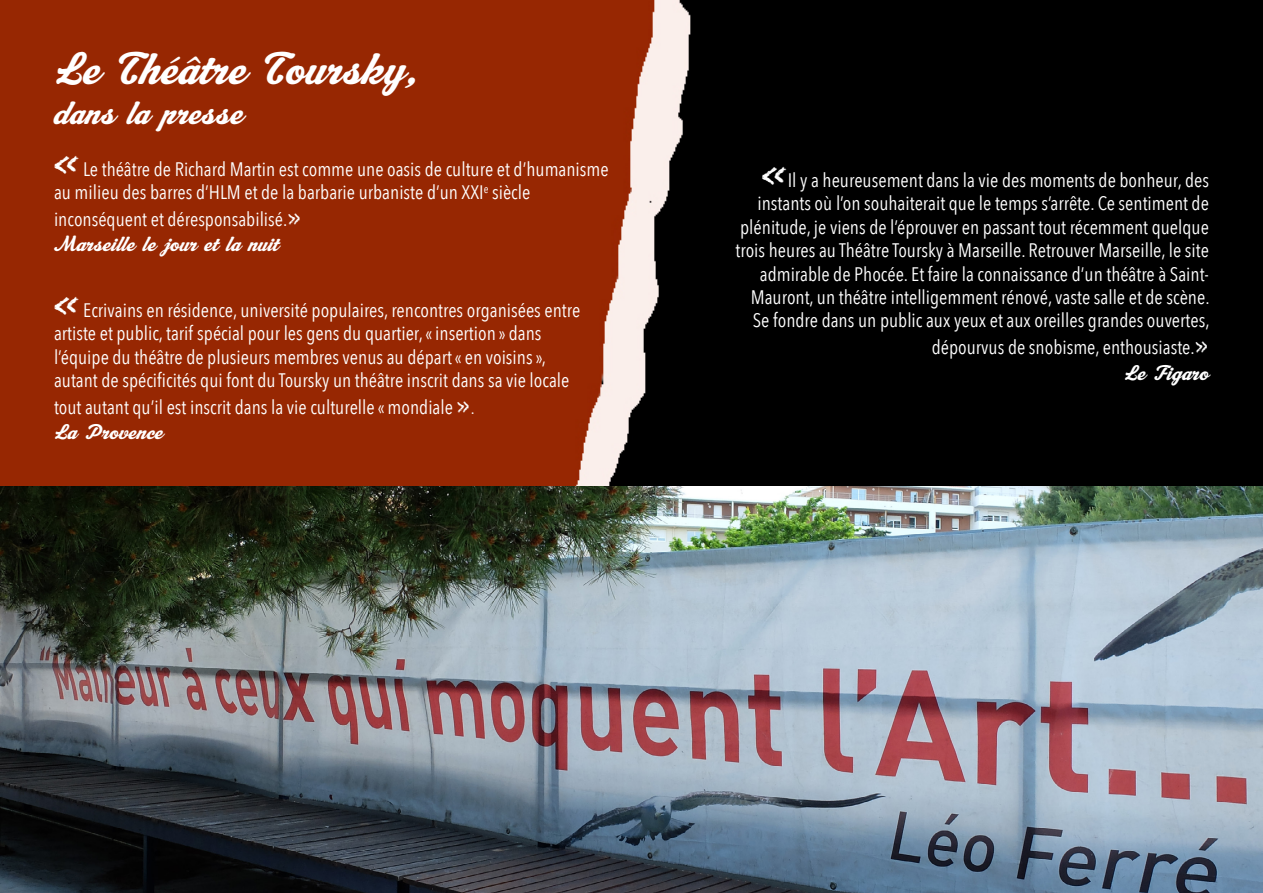
<style>
.page{position:relative;width:1263px;height:893px;background:#fff}
.page>*{position:absolute;margin:0;border:0;box-sizing:border-box;transform-origin:0 0}
.t1{font:45px "Machiarge";color:#fff}
.t2{font:33px "Machiarge";color:#fff}
.t3{font:21px "Machiarge";color:#fff}
.t4{font:19.5px/23.4px "Avenir Next Condensed";color:#fff}
.s1{font-family:"Chalkduster";font-size:36px}
.s2{font-family:"Chalkduster";font-size:22.5px}
.s3{font-size:18px}
</style>
<div class="page">
<img style="left:0;top:0;width:1263px;height:487px">
<img style="left:0;top:487px;width:1263px;height:406px">
<h1 class="t1" style="left:54px;top:42px;width:367px">Le Théâtre Toursky,</h1>
<h2 class="t2" style="left:54px;top:93px;width:191px">dans la presse</h2>
<p class="t4" style="left:54px;top:156px;width:556px"><span class="s1">«</span> Le théâtre de Richard Martin est comme une oasis de culture et d’humanisme au milieu des barres d’HLM et de la barbarie urbaniste d’un XXI<sup>e</sup> siècle</p>
<p class="t4" style="left:54px;top:207px;width:249px">inconséquent et déresponsabilisé.<span class="s2">»</span></p>
<p class="t3" style="left:54px;top:232px;width:227px">Marseille le jour et la nuit</p>
<p class="t4" style="left:54px;top:298px;width:528px"><span class="s1">«</span> Ecrivains en résidence, université populaires, rencontres organisées entre artiste et public, tarif spécial pour les gens du quartier, « insertion » dans l’équipe du théâtre de plusieurs membres venus au départ « en voisins », autant de spécificités qui font du Toursky un théâtre inscrit dans sa vie locale</p>
<p class="t4" style="left:54px;top:395px;width:422px">tout autant qu’il est inscrit dans la vie culturelle « mondiale <span class="s2">»</span><span class="s3">.</span></p>
<p class="t3" style="left:54px;top:420px;width:111px">La Provence</p>
<p class="t4" style="left:736px;top:167px;width:475px;text-align:right"><span class="s1">«</span>Il y a heureusement dans la vie des moments de bonheur, des instants où l’on souhaiterait que le temps s’arrête. Ce sentiment de plénitude, je viens de l’éprouver en passant tout récemment quelque trois heures au Théâtre Toursky à Marseille. Retrouver Marseille, le site admirable de Phocée. Et faire la connaissance d’un théâtre à Saint-Mauront, un théâtre intelligemment rénové, vaste salle et de scène.<br>Se fondre dans un public aux yeux et aux oreilles grandes ouvertes,</p>
<p class="t4" style="left:932px;top:335px;width:279px">dépourvus de snobisme, enthousiaste.<span class="s2">»</span></p>
<p class="t3" style="left:1124px;top:360px;width:86px">Le Figaro</p>
</div>
